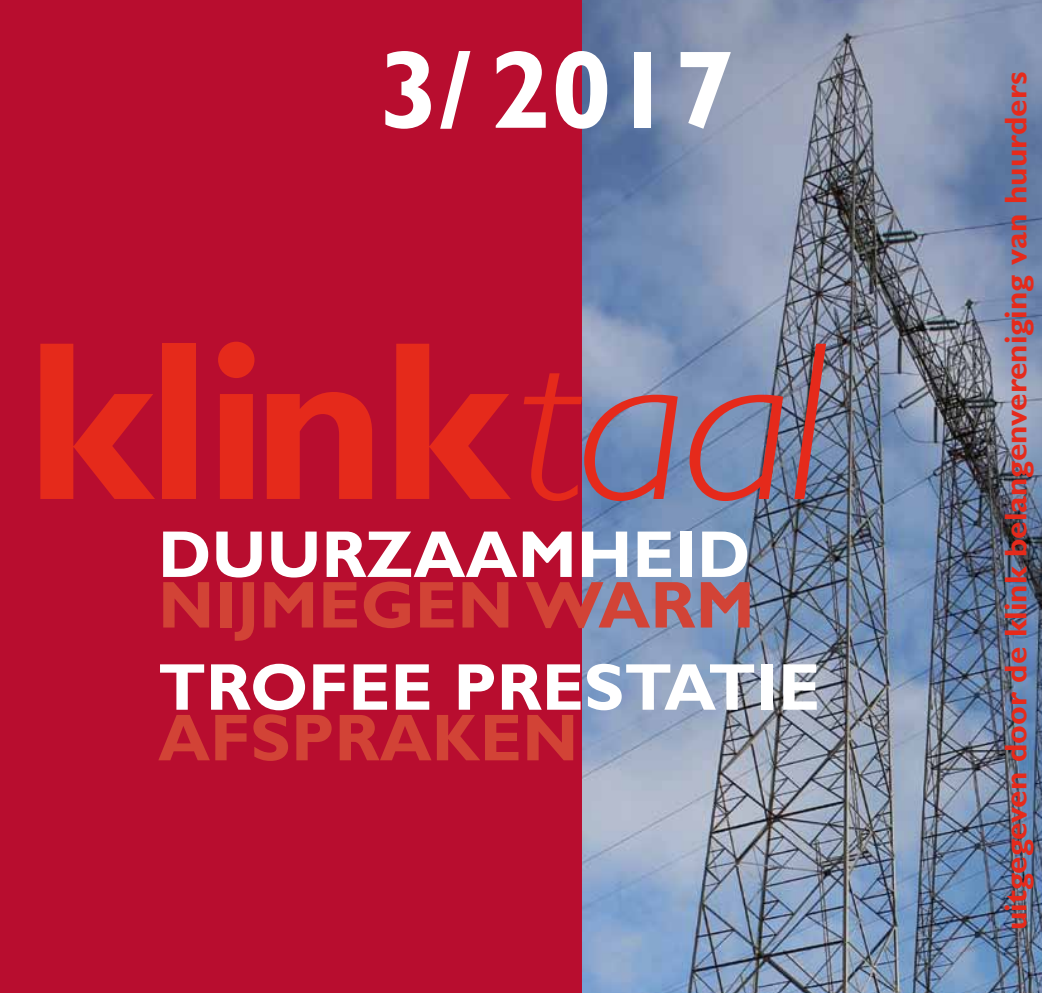
<style>
.page{position:relative;width:1042px;height:993px;background:#fff}
.page>*{position:absolute;margin:0;border:0;box-sizing:border-box;transform-origin:0 0}
.t1{font:700 227.5px "Gill Sans";letter-spacing:-.015em;color:#e52a1b}
.t2{font:700 110.95px "Gill Sans";color:#fff}
.t3{font:700 66.5px "Gill Sans";color:#fff}
.t4{font:700 66.5px "Gill Sans";color:#d24336}
.t5{font:700 31.5px "Gill Sans";color:#e52a1b}
.s1{font-weight:300;font-style:italic}
</style>
<div class="page">
<div style="left:0;top:0;width:1042px;height:992px;background:#b80d2f"></div>
<img style="left:582px;top:0;width:460px;height:992px">
<h2 class="t2" style="left:379px;top:25px;width:357px">3/ 2017</h2>
<h1 class="t1" style="left:26px;top:287px;width:803px">klink<span class="s1">taal</span></h1>
<h3 class="t3" style="left:158px;top:515px;width:594px">DUURZAAMHEID</h3>
<h3 class="t4" style="left:158px;top:565px;width:598px">NIJMEGEN WARM</h3>
<h3 class="t3" style="left:158px;top:647px;width:664px">TROFEE PRESTATIE</h3>
<h3 class="t4" style="left:158px;top:698px;width:422px">AFSPRAKEN</h3>
<p class="t5" style="left:997px;top:929px;width:859px;rotate:-90deg">uitgegeven door de klink belangenvereniging van huurders</p>
</div>
